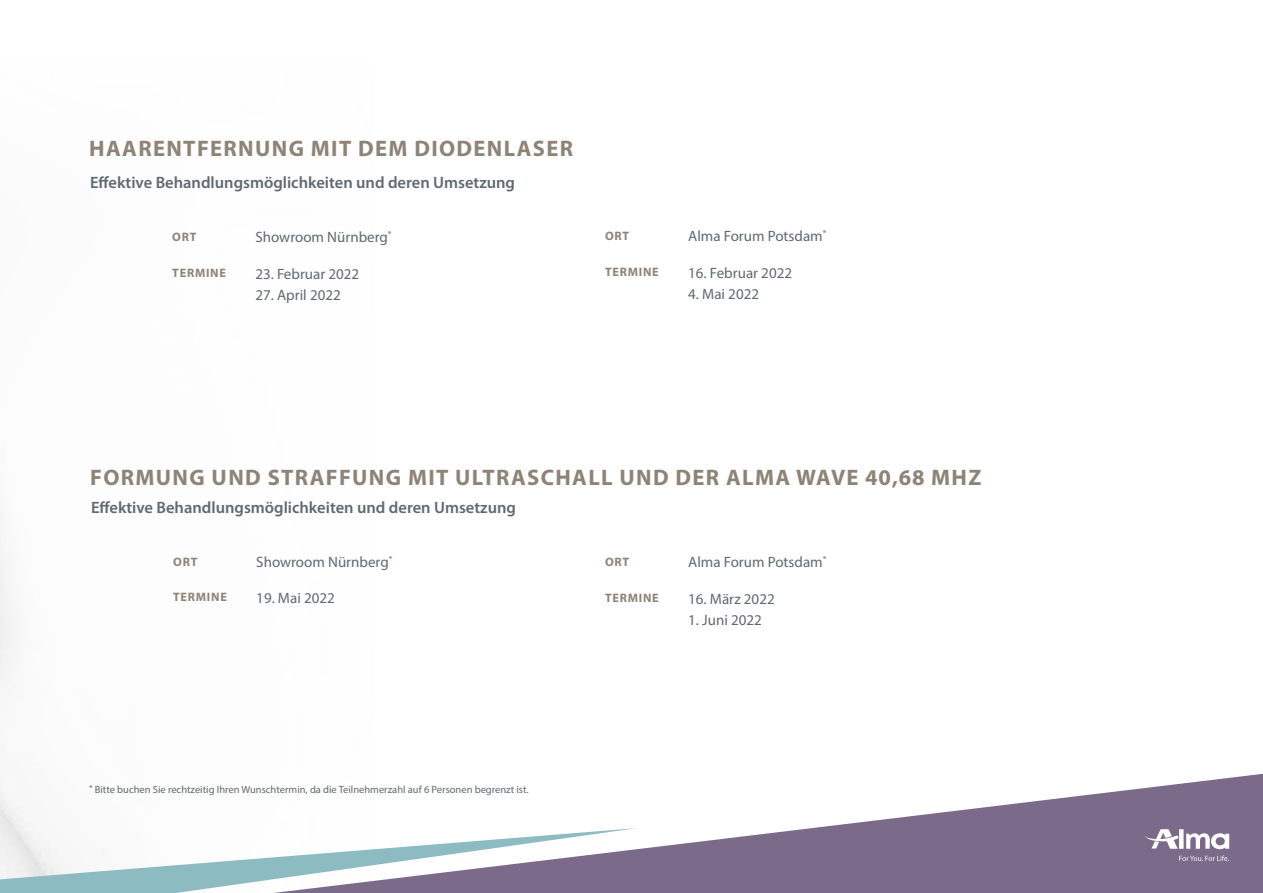
<style>
.page{position:relative;width:1263px;height:893px;background:#fff}
.page>*{position:absolute;margin:0;border:0;box-sizing:border-box;transform-origin:0 0}
.t1{font:700 22.5px "Myriad Pro";letter-spacing:.06em;color:#8e8377}
.t2{font:600 16.5px "Myriad Pro";color:#5e6970}
.t3{font:15px "Myriad Pro";color:#5e6970}
.t4{font:700 12.3px "Myriad Pro";letter-spacing:.06em;color:#8e8377}
.t5{font:10.5px "Myriad Pro";color:#5e6970}
</style>
<div class="page">
<svg style="left:0;top:828px;width:273px;height:65px"></svg>
<svg style="left:273px;top:774px;width:990px;height:119px"></svg>
<svg style="left:1144px;top:829px;width:85px;height:20px"></svg>
<svg style="left:1179px;top:855px;width:50px;height:6px"></svg>
<h1 class="t1" style="left:89px;top:134px;width:485px">HAARENTFERNUNG MIT DEM DIODENLASER</h1>
<p class="t2" style="left:90px;top:172px;width:426px">Effektive Behandlungsmöglichkeiten und deren Umsetzung</p>
<p class="t4" style="left:172px;top:229px;width:26px">ORT</p>
<p class="t4" style="left:172px;top:264px;width:55px">TERMINE</p>
<p class="t3" style="left:255px;top:227px;width:138px">Showroom Nürnberg<sup>*</sup></p>
<p class="t3" style="left:255px;top:264px;width:105px">23. Februar 2022</p>
<p class="t3" style="left:255px;top:285px;width:87px">27. April 2022</p>
<p class="t4" style="left:605px;top:228px;width:26px">ORT</p>
<p class="t4" style="left:605px;top:264px;width:55px">TERMINE</p>
<p class="t3" style="left:688px;top:227px;width:140px">Alma Forum Potsdam<sup>*</sup></p>
<p class="t3" style="left:688px;top:264px;width:105px">16. Februar 2022</p>
<p class="t3" style="left:688px;top:285px;width:72px">4. Mai 2022</p>
<h1 class="t1" style="left:90px;top:462px;width:893px">FORMUNG UND STRAFFUNG MIT ULTRASCHALL UND DER ALMA WAVE 40,68 MHZ</h1>
<p class="t2" style="left:91px;top:497px;width:426px">Effektive Behandlungsmöglichkeiten und deren Umsetzung</p>
<p class="t4" style="left:173px;top:553px;width:26px">ORT</p>
<p class="t4" style="left:173px;top:589px;width:55px">TERMINE</p>
<p class="t3" style="left:256px;top:552px;width:138px">Showroom Nürnberg<sup>*</sup></p>
<p class="t3" style="left:256px;top:589px;width:80px">19. Mai 2022</p>
<p class="t5" style="left:89px;top:783px;width:441px"><sup>*</sup> Bitte buchen Sie rechtzeitig Ihren Wunschtermin, da die Teilnehmerzahl auf 6 Personen begrenzt ist.</p>
<p class="t4" style="left:605px;top:554px;width:26px">ORT</p>
<p class="t4" style="left:605px;top:589px;width:55px">TERMINE</p>
<p class="t3" style="left:688px;top:553px;width:140px">Alma Forum Potsdam<sup>*</sup></p>
<p class="t3" style="left:688px;top:589px;width:88px">16. März 2022</p>
<p class="t3" style="left:688px;top:610px;width:75px">1. Juni 2022</p>
</div>
